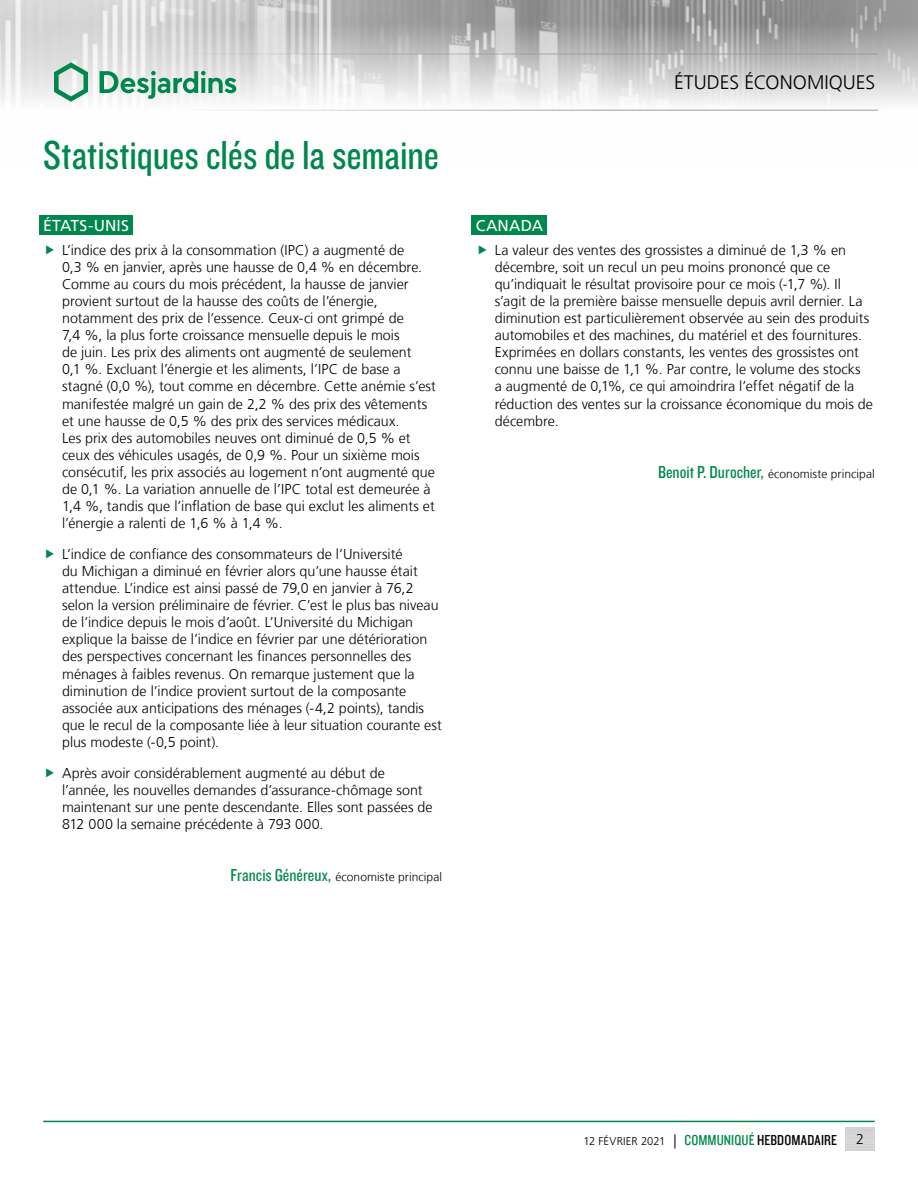
<style>
.page{position:relative;width:918px;height:1188px;background:#fff}
.page>*{position:absolute;margin:0;border:0;box-sizing:border-box;transform-origin:0 0}
.t1{font:42px "Knockout 29 Junior Ltweight";letter-spacing:-.005em;color:#00874e}
.t2{font:300 19.5px "Frutiger LT";color:#000}
.t3{font:15.75px "Frutiger LT";letter-spacing:.01em;color:#fff}
.t4{font:300 14.25px/17.1px "Frutiger LT";color:#000}
.t5{font:300 12px "Frutiger LT";letter-spacing:.005em;color:#000}
.t6{font:300 11.25px "Frutiger LT";letter-spacing:.005em;color:#000}
.s1{font-family:"Knockout 29 Junior Ltweight";font-weight:400;font-size:18px;color:#00874e}
.s2{font-size:14.25px}
.s3{font-family:"Knockout 29 Junior Ltweight";font-weight:400;font-size:15px;color:#00874e}
.s4{font-family:"Knockout 29 Junior Ltweight";font-weight:400;font-size:15px}
</style>
<div class="page">
<img style="left:0;top:0;width:918px;height:110px">
<hr style="left:0;top:54px;width:878px;height:1px;background:#9d9d9c">
<hr style="left:0;top:110px;width:878px;height:1px;background:#9d9d9c">
<svg style="left:54px;top:62px;width:34px;height:40px"></svg>
<svg style="left:100px;top:71px;width:136px;height:28px"></svg>
<hr style="left:43px;top:1121px;width:832px;height:1px;background:#00874e">
<div style="left:39px;top:215px;width:94px;height:20px;background:#00874e"></div>
<div style="left:472px;top:215px;width:75px;height:20px;background:#00874e"></div>
<h1 class="t1" style="left:43px;top:128px;width:397px">Statistiques clés de la semaine</h1>
<p class="t3" style="left:43px;top:216px;width:87px">ÉTATS-UNIS</p>
<p class="t4" style="left:62px;top:241px;width:375px">L’indice des prix à la consommation (IPC) a augmenté de<br>0,3 % en janvier, après une hausse de 0,4 % en décembre.<br>Comme au cours du mois précédent, la hausse de janvier provient surtout de la hausse des coûts de l’énergie, notamment des prix de l’essence. Ceux-ci ont grimpé de<br>7,4 %, la plus forte croissance mensuelle depuis le mois<br>de juin. Les prix des aliments ont augmenté de seulement<br>0,1 %. Excluant l’énergie et les aliments, l’IPC de base a stagné (0,0 %), tout comme en décembre. Cette anémie s’est manifestée malgré un gain de 2,2 % des prix des vêtements et une hausse de 0,5 % des prix des services médicaux.<br>Les prix des automobiles neuves ont diminué de 0,5 % et ceux des véhicules usagés, de 0,9 %. Pour un sixième mois consécutif, les prix associés au logement n’ont augmenté que de 0,1 %. La variation annuelle de l’IPC total est demeurée à 1,4 %, tandis que l’inflation de base qui exclut les aliments et l’énergie a ralenti de 1,6 % à 1,4 %.</p>
<p class="t4" style="left:62px;top:546px;width:381px">L’indice de confiance des consommateurs de l’Université<br>du Michigan a diminué en février alors qu’une hausse était attendue. L’indice est ainsi passé de 79,0 en janvier à 76,2 selon la version préliminaire de février. C’est le plus bas niveau de l’indice depuis le mois d’août. L’Université du Michigan explique la baisse de l’indice en février par une détérioration des perspectives concernant les finances personnelles des ménages à faibles revenus. On remarque justement que la diminution de l’indice provient surtout de la composante associée aux anticipations des ménages (-4,2 points), tandis que le recul de la composante liée à leur situation courante est plus modeste (-0,5 point).</p>
<p class="t4" style="left:62px;top:764px;width:372px">Après avoir considérablement augmenté au début de l’année, les nouvelles demandes d’assurance-chômage sont maintenant sur une pente descendante. Elles sont passées de 812 000 la semaine précédente à 793 000.</p>
<p class="t5" style="left:231px;top:870px;width:213px"><span class="s1">Francis Généreux,</span> économiste principal</p>
<h2 class="t2" style="left:674px;top:72px;width:203px">ÉTUDES ÉCONOMIQUES</h2>
<p class="t3" style="left:476px;top:216px;width:69px">CANADA</p>
<p class="t4" style="left:495px;top:241px;width:380px">La valeur des ventes des grossistes a diminué de 1,3 % en décembre, soit un recul un peu moins prononcé que ce qu’indiquait le résultat provisoire pour ce mois (-1,7 %). Il s’agit de la première baisse mensuelle depuis avril dernier. La diminution est particulièrement observée au sein des produits automobiles et des machines, du matériel et des fournitures.<br>Exprimées en dollars constants, les ventes des grossistes ont connu une baisse de 1,1 %. Par contre, le volume des stocks<br>a augmenté de 0,1%, ce qui amoindrira l’effet négatif de la réduction des ventes sur la croissance économique du mois de décembre.</p>
<p class="t5" style="left:658px;top:467px;width:218px"><span class="s1">Benoit P. Durocher,</span> économiste principal</p>
<p class="t6" style="left:583px;top:1135px;width:255px">12 FÉVRIER 2021 <span class="s2">|</span> <span class="s3">COMMUNIQUÉ</span> <span class="s4">HEBDOMADAIRE</span></p>
<p class="t4" style="left:856px;top:1131px;width:9px">2</p>
</div>
